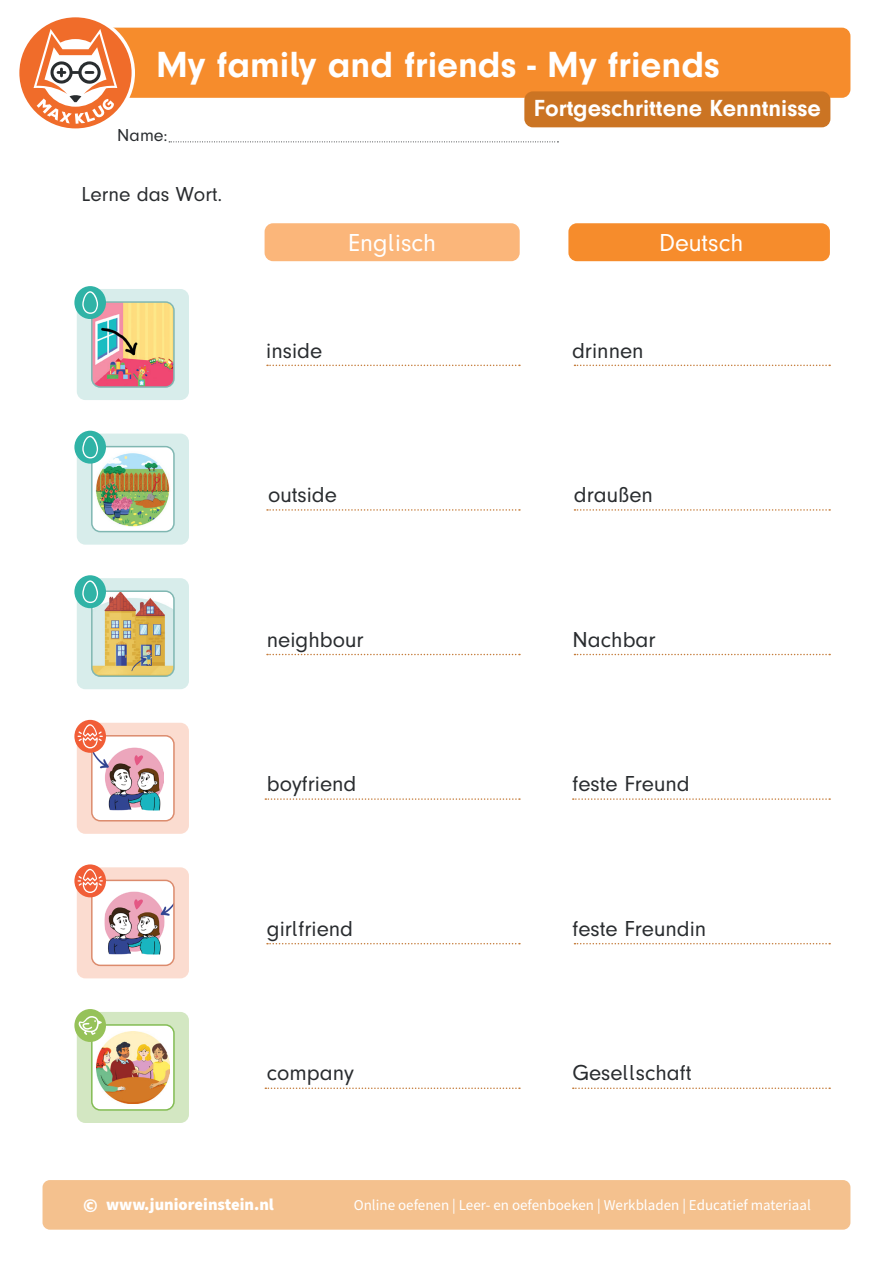
<style>
.page{position:relative;width:893px;height:1263px;background:#fff}
.page>*{position:absolute;margin:0;border:0;box-sizing:border-box;transform-origin:0 0}
.t1{font:700 37.5px "Mk Druckschrift N";color:#fff}
.t2{font:25.5px "Mk Druckschrift N";color:#fff}
.t3{font:700 24px "Mk Druckschrift N";color:#fff}
.t4{font:22.5px "Mk Druckschrift N";color:#292c2f}
.t5{font:21px "Mk Druckschrift N";color:#292c2f}
.t6{font:18px "Mk Druckschrift N";color:#292c2f}
.t7{font:900 16.5px "Source Sans Pro";color:#fff}
.t8{font:15px "Source Sans Pro";color:#fff}
.s1{font-size:19.5px}
</style>
<div class="page">
<div style="left:43px;top:1180px;width:807px;height:50px;background:#f4c18e;border-radius:7px"></div>
<div style="left:75px;top:28px;width:775px;height:70px;background:#f68c2c;border-radius:9px"></div>
<svg style="left:169px;top:141px;width:389px;height:1px"></svg>
<svg style="left:19px;top:17px;width:116px;height:112px"></svg>
<div style="left:524px;top:91px;width:306px;height:36px;background:#cb7423;border-radius:9px"></div>
<svg style="left:267px;top:365px;width:253px;height:1px"></svg>
<svg style="left:574px;top:365px;width:256px;height:1px"></svg>
<svg style="left:265px;top:798px;width:255px;height:2px"></svg>
<svg style="left:573px;top:798px;width:257px;height:2px"></svg>
<svg style="left:267px;top:509px;width:253px;height:2px"></svg>
<svg style="left:574px;top:509px;width:256px;height:2px"></svg>
<svg style="left:267px;top:943px;width:253px;height:1px"></svg>
<svg style="left:574px;top:943px;width:256px;height:1px"></svg>
<svg style="left:267px;top:654px;width:253px;height:1px"></svg>
<svg style="left:574px;top:654px;width:256px;height:1px"></svg>
<svg style="left:265px;top:1087px;width:255px;height:2px"></svg>
<svg style="left:573px;top:1087px;width:257px;height:2px"></svg>
<div style="left:265px;top:223px;width:255px;height:38px;background:#fbb67a;border-radius:9px"></div>
<div style="left:568px;top:223px;width:262px;height:38px;background:#f68c2c;border-radius:9px"></div>
<div style="left:77px;top:1012px;width:112px;height:111px;background:#d3e7c2;border-radius:9px"></div>
<div style="left:92px;top:1025px;width:82px;height:85px;background:#fff;border-radius:9px"></div>
<img style="left:97px;top:1031px;width:72px;height:72px">
<div style="left:91px;top:1024px;width:84px;height:87px;border:2px solid #83bc53;border-radius:9px"></div>
<div style="left:74px;top:1009px;width:32px;height:33px;background:#96c259;border-radius:50%"></div>
<svg style="left:78px;top:1016px;width:24px;height:19px"></svg>
<div style="left:77px;top:867px;width:112px;height:111px;background:#fbdcd0;border-radius:9px"></div>
<div style="left:92px;top:880px;width:82px;height:85px;background:#fff;border-radius:9px"></div>
<img style="left:105px;top:886px;width:67px;height:69px">
<div style="left:91px;top:880px;width:84px;height:86px;border:2px solid #dc8b6d;border-radius:9px"></div>
<svg style="left:74px;top:864px;width:32px;height:33px"></svg>
<svg style="left:78px;top:869px;width:25px;height:24px"></svg>
<div style="left:77px;top:723px;width:112px;height:111px;background:#fbdcd0;border-radius:9px"></div>
<div style="left:92px;top:736px;width:82px;height:85px;background:#fff;border-radius:9px"></div>
<img style="left:94px;top:743px;width:70px;height:68px">
<div style="left:91px;top:735px;width:84px;height:86px;border:2px solid #dc8b6d;border-radius:9px"></div>
<svg style="left:74px;top:720px;width:32px;height:33px"></svg>
<svg style="left:78px;top:724px;width:25px;height:24px"></svg>
<div style="left:77px;top:289px;width:112px;height:111px;background:#d8edeb;border-radius:9px"></div>
<div style="left:77px;top:434px;width:112px;height:111px;background:#d8edeb;border-radius:9px"></div>
<div style="left:77px;top:578px;width:112px;height:111px;background:#d8edeb;border-radius:9px"></div>
<img style="left:94px;top:304px;width:78px;height:81px">
<div style="left:91px;top:301px;width:84px;height:87px;border:2px solid #80b7b2;border-radius:9px"></div>
<div style="left:92px;top:447px;width:82px;height:85px;background:#fff;border-radius:9px"></div>
<img style="left:95px;top:452px;width:75px;height:75px">
<div style="left:91px;top:446px;width:84px;height:86px;border:2px solid #80b7b2;border-radius:9px"></div>
<img style="left:94px;top:593px;width:78px;height:81px">
<div style="left:91px;top:590px;width:84px;height:87px;border:2px solid #80b7b2;border-radius:9px"></div>
<div style="left:74px;top:431px;width:32px;height:33px;background:#30b3a6;border-radius:50%"></div>
<svg style="left:82px;top:436px;width:16px;height:22px"></svg>
<div style="left:74px;top:286px;width:32px;height:33px;background:#30b3a6;border-radius:50%"></div>
<svg style="left:82px;top:291px;width:16px;height:23px"></svg>
<div style="left:74px;top:575px;width:32px;height:33px;background:#30b3a6;border-radius:50%"></div>
<svg style="left:82px;top:580px;width:16px;height:23px"></svg>
<p class="t1" style="left:156px;top:43px;width:565px">My family and friends - My friends</p>
<p class="t6" style="left:117px;top:125px;width:52px">Name:</p>
<p class="t5" style="left:81px;top:183px;width:142px">Lerne das Wort.</p>
<p class="t3" style="left:534px;top:95px;width:288px">Fortgeschrittene Kenntnisse</p>
<p class="t2" style="left:348px;top:228px;width:90px">Englisch</p>
<p class="t2" style="left:659px;top:228px;width:86px">Deutsch</p>
<p class="t4" style="left:266px;top:338px;width:58px">inside</p>
<p class="t4" style="left:572px;top:338px;width:73px">drinnen</p>
<p class="t4" style="left:268px;top:483px;width:70px">outside</p>
<p class="t4" style="left:574px;top:483px;width:81px">draußen</p>
<p class="t4" style="left:267px;top:627px;width:98px">neighbour</p>
<p class="t4" style="left:573px;top:627px;width:85px">Nachbar</p>
<p class="t4" style="left:267px;top:772px;width:91px">boyfriend</p>
<p class="t4" style="left:573px;top:772px;width:119px">feste Freund</p>
<p class="t4" style="left:267px;top:916px;width:88px">girlfriend</p>
<p class="t4" style="left:267px;top:1060px;width:89px">company</p>
<p class="t4" style="left:573px;top:916px;width:135px">feste Freundin</p>
<p class="t4" style="left:573px;top:1060px;width:120px">Gesellschaft</p>
<p class="t7" style="left:83px;top:1193px;width:192px"><span class="s1">©</span> www.junioreinstein.nl</p>
<p class="t8" style="left:354px;top:1195px;width:458px">Online oefenen | Leer- en oefenboeken | Werkbladen | Educatief materiaal</p>
</div>
